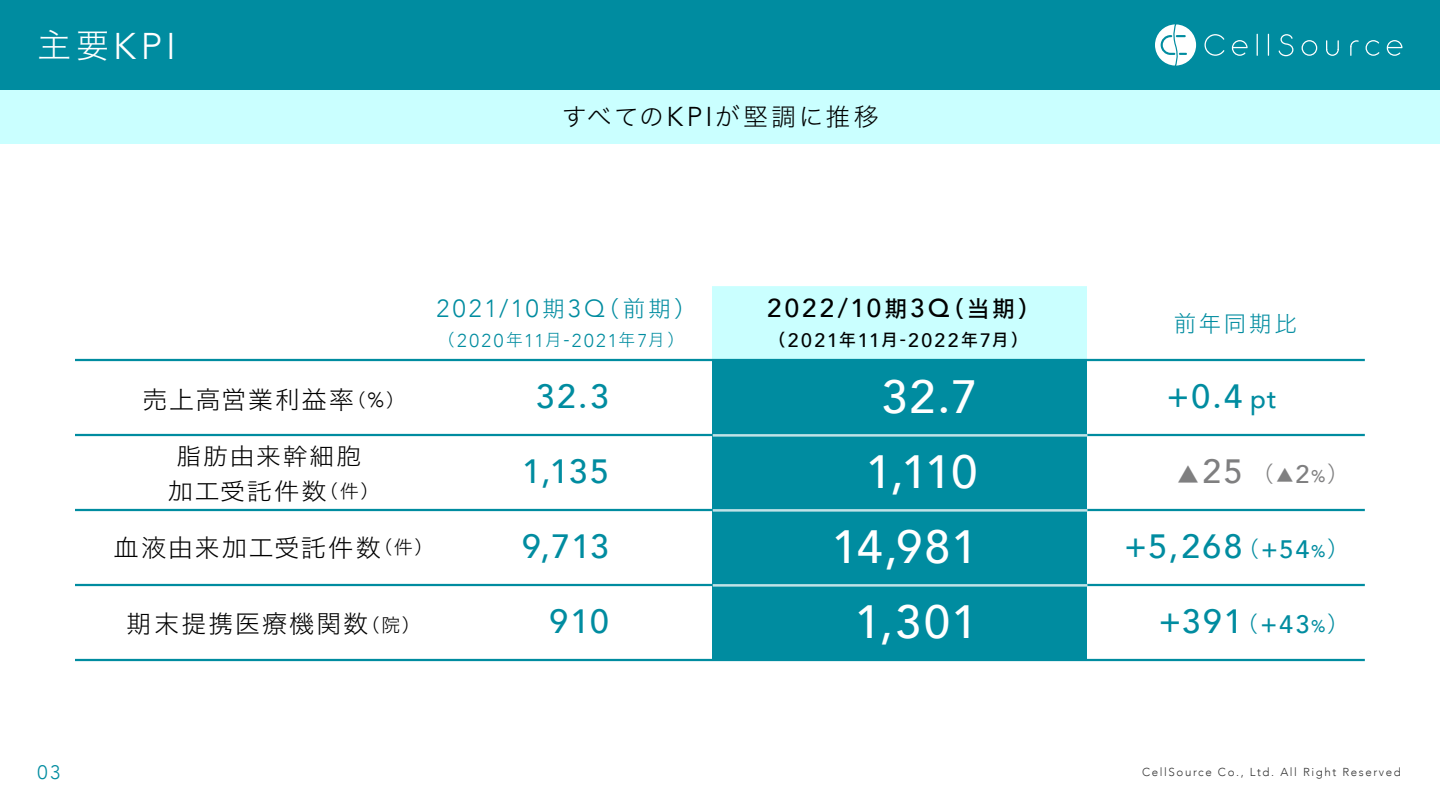
<style>
.page{position:relative;width:1440px;height:810px;background:#fff}
.page>*{position:absolute;margin:0;border:0;box-sizing:border-box;transform-origin:0 0}
.t1{font:500 46.58px/75px "Avenir";letter-spacing:.025em;color:#fff;text-align:right}
.t2{font:300 37.12px "Avenir";color:#fff}
.t3{font:500 33.6px "Avenir";letter-spacing:.065em;color:#008ca0}
.t4{font:500 33.6px "Avenir";color:#7f7f80}
.t5{font:500 25.88px "Avenir";letter-spacing:.12em;color:#000}
.t6{font:500 25.88px "Avenir";color:#008ca0}
.t7{font:500 25.2px "Avenir";color:#008ca0}
.t8{font:24.75px "Hiragino Sans W2";letter-spacing:.09em;color:#000}
.t9{font:300 24.75px "Avenir";letter-spacing:.13em;color:#008ca0}
.t10{font:23.55px/35.2px "Hiragino Sans W2";letter-spacing:.08em;color:#000;text-align:center;scale:1.05 1}
.t11{font:22.5px "Hiragino Sans W2";letter-spacing:.12em;color:#008ca0}
.t12{font:21.9px "Hiragino Sans W2";color:#7f7f80}
.t13{font:500 19.42px "Avenir";letter-spacing:.12em;color:#000}
.t14{font:300 19.42px "Avenir";color:#008ca0}
.t15{font:300 18.6px "Avenir";letter-spacing:.13em;color:#008ca0}
.t16{font:300 11.55px "Avenir";letter-spacing:.135em;color:#333}
.s1{font-family:"Hiragino Sans W2";font-weight:400;font-size:33.75px}
.s2{font-family:"Avenir";font-weight:300;font-size:27.22px}
.s3{font-size:18.6px}
.s4{font-family:"Avenir";font-weight:300;font-size:20.4px}
.s5{font-family:"Hiragino Sans W2";font-weight:400;font-size:22.5px}
.s6{font-family:"Hiragino Sans W2";font-weight:400;font-size:16.88px}
.s7{font-family:"Hiragino Sans W5";font-weight:400;font-size:22.5px}
.s8{font-family:"Hiragino Sans W5";font-weight:400;font-size:16.88px}
.s9{font-family:"Hiragino Sans W2";font-weight:400;font-size:21.9px}
.s10{font-size:17.55px}
.s11{font-family:"Avenir";font-weight:500;font-size:25.2px}
.s12{font-family:"Avenir";font-weight:500;font-size:16.8px}
.s13{font-size:16.8px}
</style>
<div class="page">
<div style="left:0;top:0;width:1440px;height:90px;background:#008ca0"></div>
<svg style="left:1205px;top:34px;width:19px;height:22px"></svg>
<svg style="left:1257px;top:34px;width:1px;height:22px"></svg>
<svg style="left:1268px;top:34px;width:1px;height:22px"></svg>
<svg style="left:1302px;top:40px;width:15px;height:16px"></svg>
<svg style="left:1279px;top:34px;width:14px;height:22px"></svg>
<svg style="left:1366px;top:40px;width:13px;height:16px"></svg>
<svg style="left:1232px;top:40px;width:16px;height:16px"></svg>
<svg style="left:1387px;top:40px;width:16px;height:16px"></svg>
<svg style="left:1326px;top:40px;width:13px;height:16px"></svg>
<svg style="left:1350px;top:40px;width:9px;height:16px"></svg>
<svg style="left:1155px;top:24px;width:41px;height:42px"></svg>
<div style="left:0;top:90px;width:1440px;height:54px;background:#caffff"></div>
<div style="left:712px;top:360px;width:376px;height:300px;background:#008ca0"></div>
<div style="left:712px;top:285px;width:376px;height:75px;background:#caffff"></div>
<hr style="left:75px;top:284px;width:1290px;height:2px;background:#fff">
<hr style="left:75px;top:659px;width:1290px;height:2px;background:#008ca0">
<hr style="left:75px;top:584px;width:1290px;height:2px;background:#008ca0">
<hr style="left:75px;top:509px;width:1290px;height:2px;background:#008ca0">
<hr style="left:75px;top:434px;width:1290px;height:2px;background:#008ca0">
<hr style="left:75px;top:359px;width:1290px;height:2px;background:#008ca0">
<hr style="left:713px;top:584px;width:374px;height:3px;background:#bfe2e7">
<hr style="left:713px;top:509px;width:374px;height:3px;background:#bfe2e7">
<hr style="left:713px;top:434px;width:374px;height:3px;background:#bfe2e7">
<h2 class="t2" style="left:37px;top:25px;width:140px"><span class="s1">主要</span>KPI</h2>
<p class="t8" style="left:562px;top:94px;width:318px">すべての<span class="s2">KPI</span>が堅調に推移</p>
<p class="t8" style="left:142px;top:378px;width:264px">売上高営業利益率<span class="s3">（</span><span class="s4">%</span><span class="s3">）</span></p>
<p class="t10" style="left:168px;top:436px;width:202px">脂肪由来幹細胞加工受託件数<span class="s3">（件）</span></p>
<p class="t8" style="left:114px;top:526px;width:321px">血液由来加工受託件数<span class="s3">（件）</span></p>
<p class="t9" style="left:436px;top:294px;width:262px">2021/10<span class="s5">期</span>3Q<span class="s5">（前期）</span></p>
<p class="t15" style="left:438px;top:329px;width:248px"><span class="s6">（</span>2020<span class="s6">年</span>11<span class="s6">月</span>-2021<span class="s6">年</span>7<span class="s6">月）</span></p>
<h3 class="t3" style="left:536px;top:368px;width:74px">32.3</h3>
<h3 class="t3" style="left:522px;top:443px;width:88px">1,135</h3>
<h3 class="t3" style="left:522px;top:518px;width:88px">9,713</h3>
<p class="t8" style="left:127px;top:602px;width:295px">期末提携医療機関数<span class="s3">（院）</span></p>
<h3 class="t3" style="left:550px;top:593px;width:61px">910</h3>
<p class="t5" style="left:767px;top:286px;width:275px">2022/10<span class="s7">期</span>3Q<span class="s7">（当期）</span></p>
<p class="t13" style="left:769px;top:323px;width:261px"><span class="s8">（</span>2021<span class="s8">年</span>11<span class="s8">月</span>-2022<span class="s8">年</span>7<span class="s8">月）</span></p>
<h1 class="t1" style="left:832px;top:357px;width:147px">32.7<br>1,110<br>14,981<br>1,301</h1>
<p class="t11" style="left:1174px;top:303px;width:125px">前年同期比</p>
<h3 class="t3" style="left:1167px;top:368px;width:77px">+0.4</h3>
<p class="t6" style="left:1250px;top:377px;width:28px">pt</p>
<h3 class="t4" style="left:1177px;top:443px;width:67px"><span class="s9">▲</span>25</h3>
<p class="t12" style="left:1252px;top:455px;width:99px">（<span class="s10">▲</span><span class="s11">2</span><span class="s12">%</span>）</p>
<h3 class="t3" style="left:1124px;top:518px;width:120px">+5,268</h3>
<p class="t7" style="left:1237px;top:528px;width:113px"><span class="s9">（</span>+54<span class="s13">%</span><span class="s9">）</span></p>
<h3 class="t3" style="left:1159px;top:593px;width:85px">+391</h3>
<p class="t7" style="left:1236px;top:603px;width:114px"><span class="s9">（</span>+43<span class="s13">%</span><span class="s9">）</span></p>
<p class="t14" style="left:37px;top:761px;width:24px">03</p>
<p class="t16" style="left:1142px;top:766px;width:260px">CellSource Co., Ltd. All Right Reserved</p>
</div>
